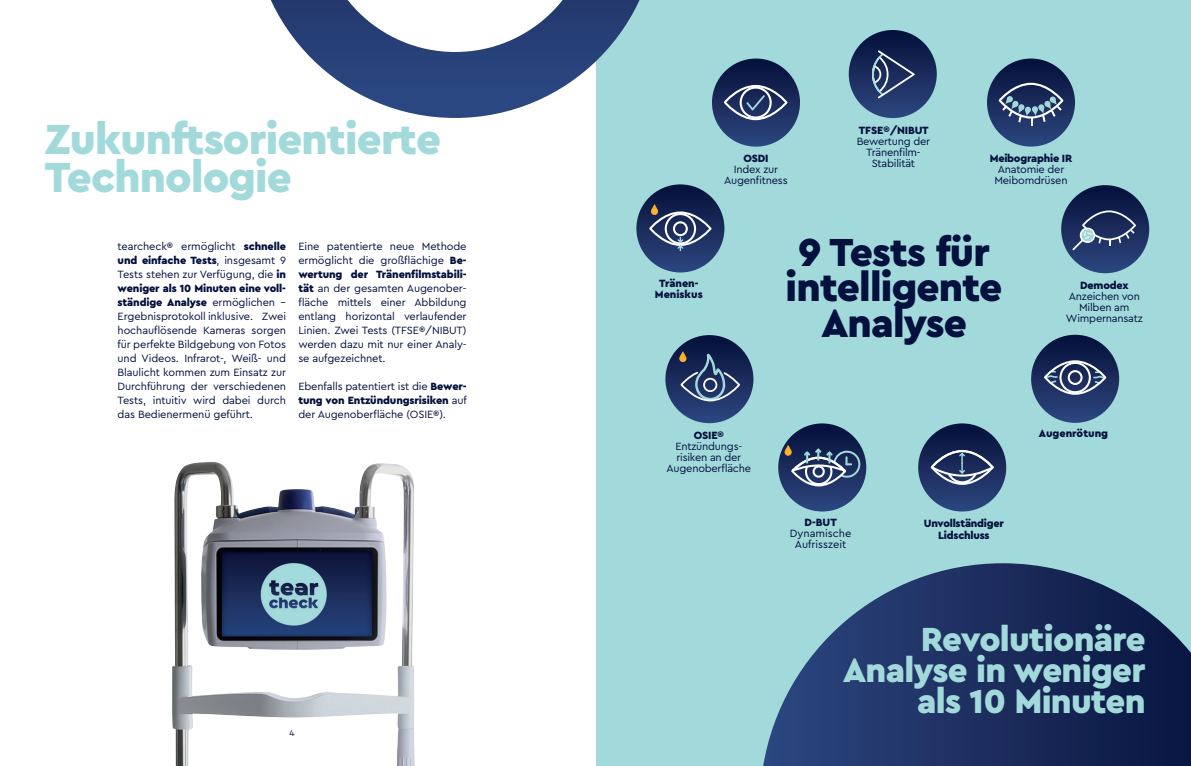
<style>
.page{position:relative;width:1191px;height:766px;background:#fff}
.page>*{position:absolute;margin:0;border:0;box-sizing:border-box;transform-origin:0 0}
.t1{font:900 44px/38px "Cera Pro";letter-spacing:-.02em;color:#a2dadb}
.t2{font:900 40.9px/35.4px "Cera Pro";letter-spacing:-.02em;color:#04103d;text-align:center}
.t3{font:900 35px/31px "Cera Pro";letter-spacing:-.02em;color:#a2dadb;text-align:right}
.t4{font:11px/14px "Cera Pro";letter-spacing:-.01em;color:#04103d;text-align:center}
.t5{font:900 11px/12px "Cera Pro";letter-spacing:-.02em;color:#04103d;text-align:center}
.t6{font:900 11px/11px "Cera Pro";color:#04103d;text-align:center}
.t7{font:9px "Cera Pro";color:#04103d}
.s1{font-weight:900}
</style>
<div class="page">
<div style="left:597px;top:0;width:594px;height:765px;background:#a2dadb"></div>
<svg style="left:763px;top:563px;width:428px;height:202px"></svg>
<img style="left:172px;top:462px;width:243px;height:303px">
<svg style="left:270px;top:0;width:370px;height:118px"></svg>
<div style="left:918px;top:423px;width:88px;height:88px;background:linear-gradient(to bottom,#09153d,#2b447d);border-radius:44px"></div>
<svg style="left:929px;top:449px;width:65px;height:37px;background:#4b597f"></svg>
<div style="left:848px;top:30px;width:88px;height:88px;background:linear-gradient(to bottom,#07123b,#2e487f);border-radius:44px"></div>
<svg style="left:872px;top:50px;width:42px;height:48px;background:#3d4e76"></svg>
<svg style="left:987px;top:58px;width:88px;height:89px;background:#1f3160"></svg>
<svg style="left:1002px;top:96px;width:59px;height:29px;background:#4d6488"></svg>
<div style="left:998px;top:83px;width:65px;height:35px;border:2px solid #fff;border-radius:50%"></div>
<div style="left:665px;top:335px;width:88px;height:88px;background:linear-gradient(to bottom,#0a153e,#2d467e);border-radius:44px"></div>
<svg style="left:1061px;top:185px;width:88px;height:88px;background:#1d2e5e"></svg>
<svg style="left:1108px;top:240px;width:2px;height:6px"></svg>
<svg style="left:1118px;top:230px;width:16px;height:13px"></svg>
<div style="left:1082px;top:210px;width:54px;height:30px;border:2px solid #fff;border-radius:50%"></div>
<svg style="left:1070px;top:225px;width:31px;height:27px"></svg>
<svg style="left:712px;top:58px;width:88px;height:89px;background:#263866"></svg>
<div style="left:739px;top:86px;width:32px;height:33px;border:2px solid #fff;border-radius:50%"></div>
<div style="left:724px;top:85px;width:63px;height:35px;border:2px solid #fff;border-radius:50%"></div>
<svg style="left:746px;top:95px;width:19px;height:15px"></svg>
<svg style="left:1031px;top:334px;width:88px;height:89px;background:#253765"></svg>
<svg style="left:1045px;top:370px;width:13px;height:14px"></svg>
<svg style="left:1092px;top:371px;width:13px;height:13px"></svg>
<div style="left:1067px;top:370px;width:15px;height:15px;border:2px solid #fff;border-radius:50%"></div>
<div style="left:1059px;top:362px;width:31px;height:31px;border:2px solid #fff;border-radius:50%"></div>
<div style="left:1044px;top:360px;width:62px;height:34px;border:2px solid #fff;border-radius:50%"></div>
<svg style="left:636px;top:184px;width:88px;height:88px;background:#253765"></svg>
<div style="left:673px;top:221px;width:15px;height:15px;border:2px solid #fff;border-radius:50%"></div>
<div style="left:664px;top:213px;width:32px;height:31px;border:2px solid #fff;border-radius:50%"></div>
<div style="left:649px;top:211px;width:62px;height:35px;border:2px solid #fff;border-radius:50%"></div>
<svg style="left:677px;top:236px;width:6px;height:16px"></svg>
<svg style="left:778px;top:423px;width:88px;height:88px;background:#1b2f60"></svg>
<svg style="left:651px;top:204px;width:7px;height:11px"></svg>
<svg style="left:679px;top:349px;width:62px;height:53px;background:#394a6f"></svg>
<svg style="left:784px;top:444px;width:77px;height:43px;background:#49597b"></svg>
<h1 class="t1" style="left:45px;top:118px;width:397px">Zukunftsorientierte<br>Technologie</h1>
<p class="t5" style="left:743px;top:152px;width:26px">OSDI</p>
<p class="t4" style="left:724px;top:163px;width:65px;line-height:11px">Index zur<br>Augenfitness</p>
<p class="t5" style="left:858px;top:124px;width:72px">TFSE®/NIBUT</p>
<p class="t4" style="left:856px;top:135px;width:75px;line-height:11px">Bewertung der<br>Tränenfilm-<br>Stabilität</p>
<p class="t5" style="left:989px;top:152px;width:84px">Meibographie IR</p>
<p class="t4" style="left:994px;top:163px;width:75px;line-height:11px;text-align:left">Anatomie der<br>Meibomdrüsen</p>
<p class="t4" style="left:118px;top:239px;width:170px;text-align:justify">tearcheck® ermöglicht <span class="s1">schnelle und einfache Tests</span>, insgesamt 9<br>Tests stehen zur Verfügung, die <span class="s1">in weniger als 10 Minuten eine voll&shy;ständige Analyse</span> ermöglichen - Ergebnisprotokoll inklusive. Zwei hochauflösende Kameras sorgen für perfekte Bildgebung von Fotos und Videos. Infrarot-, Weiß- und Blaulicht kommen zum Einsatz zur Durchführung der verschiedenen Tests, intuitiv wird dabei durch das Bedienermenü geführt.</p>
<h2 class="t2" style="left:785px;top:233px;width:218px">9 Tests für intelligente<br>Analyse</h2>
<p class="t4" style="left:298px;top:239px;width:170px;text-align:justify">Eine patentierte neue Methode ermöglicht die großflächige <span class="s1">Be&shy;wertung der Tränenfilmstabili&shy;tät</span> an der gesamten Augenober&shy;fläche mittels einer Abbildung entlang horizontal verlaufender Linien. Zwei Tests (TFSE®/NIBUT) werden dazu mit nur einer Analy&shy;se aufgezeichnet.</p>
<p class="t4" style="left:298px;top:379px;width:170px;text-align:justify">Ebenfalls patentiert ist die <span class="s1">Bewer&shy;tung von Entzündungsrisiken</span> auf der Augenoberfläche (OSIE®).</p>
<p class="t6" style="left:655px;top:277px;width:49px">Tränen-<br>Meniskus</p>
<p class="t5" style="left:694px;top:429px;width:31px">OSIE®</p>
<p class="t4" style="left:666px;top:440px;width:86px;line-height:11px">Entzündungs&shy;risiken an der<br>Augenoberfläche</p>
<p class="t5" style="left:804px;top:515px;width:34px">D-BUT</p>
<p class="t4" style="left:790px;top:527px;width:63px;line-height:11px">Dynamische<br>Aufrisszeit</p>
<p class="t5" style="left:924px;top:517px;width:82px">Unvollständiger<br>Lidschluss</p>
<p class="t5" style="left:1080px;top:279px;width:50px">Demodex</p>
<p class="t4" style="left:1066px;top:290px;width:78px;line-height:11px">Anzeichen von<br>Milben am<br>Wimpernansatz</p>
<p class="t6" style="left:1039px;top:427px;width:71px">Augenrötung</p>
<p class="t7" style="left:290px;top:726px;width:6px">4</p>
<h3 class="t3" style="left:843px;top:622px;width:304px">Revolutionäre<br>Analyse in weniger als 10 Minuten</h3>
</div>
